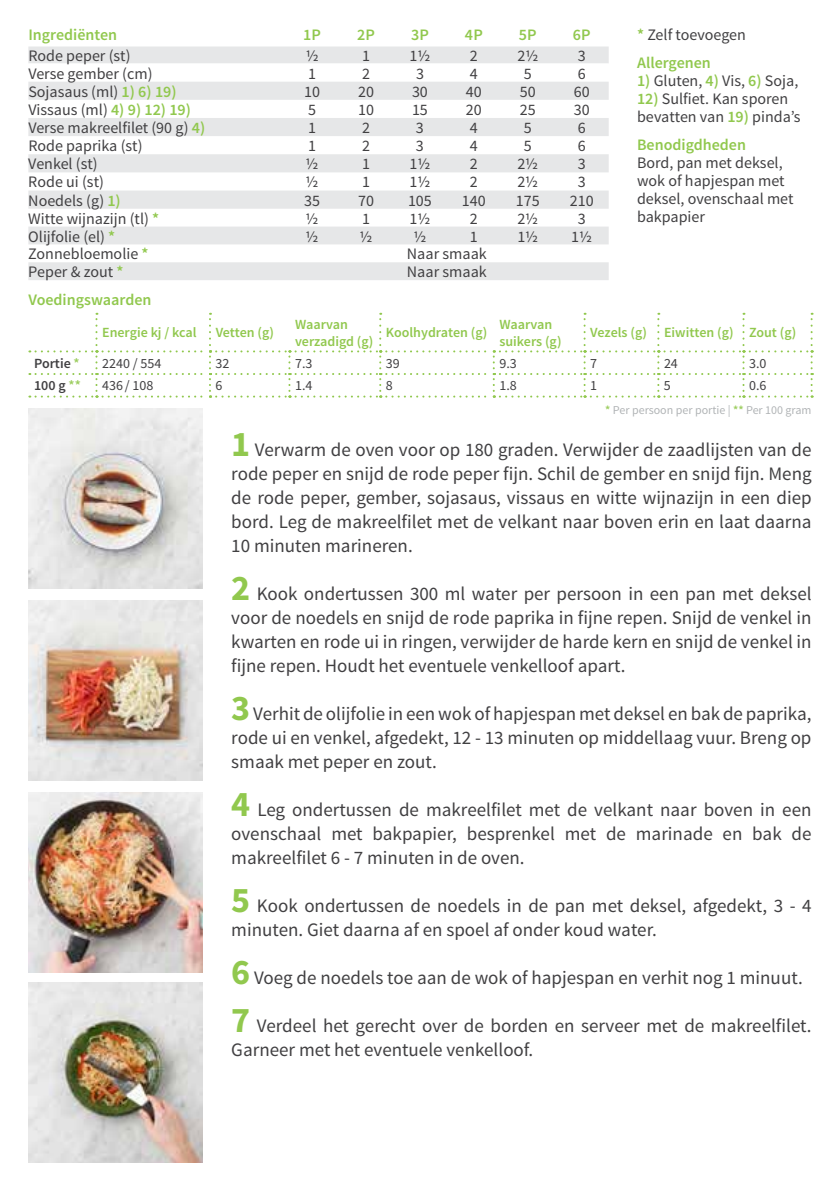
<style>
.page{position:relative;width:840px;height:1191px;background:#fff}
.page>*{position:absolute;margin:0;border:0;box-sizing:border-box;transform-origin:0 0}
.t1{font:19px/24px "Source Sans Pro";color:#414042;text-align:justify}
.t2{font:16px/18px "Source Sans Pro";color:#414042}
.t3{font:600 16px "Source Sans Pro";color:#91c84e}
.t4{font:600 14px/16.8px "Source Sans Pro";color:#91c84e}
.t5{font:14px "Source Sans Pro";color:#414042}
.t6{font:600 14px "Source Sans Pro";color:#414042}
.t7{font:12px "Source Sans Pro";color:#b1b4b6}
.s1{font-weight:600;color:#91c84e}
.s2{color:#9ccd5f}
.s3{font-weight:600;color:#9ccd5f}
.s4{font-weight:700;font-size:36px;color:#91c84e}
</style>
<div class="page">
<img style="left:28px;top:792px;width:175px;height:180px">
<img style="left:28px;top:600px;width:175px;height:180px">
<img style="left:28px;top:408px;width:175px;height:180px">
<img style="left:28px;top:982px;width:175px;height:180px">
<svg style="left:29px;top:313px;width:783px;height:84px"></svg>
<div style="left:28px;top:46px;width:580px;height:17px;background:#e6e7e8"></div>
<svg style="left:28px;top:82px;width:580px;height:198px;fill:#e6e7e8"></svg>
<p class="t3" style="left:28px;top:25px;width:90px">Ingrediënten</p>
<p class="t3" style="left:303px;top:25px;width:19px">1P</p>
<p class="t3" style="left:357px;top:25px;width:19px">2P</p>
<p class="t3" style="left:411px;top:25px;width:19px">3P</p>
<p class="t3" style="left:464px;top:25px;width:19px">4P</p>
<p class="t3" style="left:518px;top:25px;width:19px">5P</p>
<p class="t3" style="left:572px;top:25px;width:19px">6P</p>
<p class="t2" style="left:28px;top:47px;width:104px">Rode peper (st)</p>
<p class="t2" style="left:305px;top:47px;width:14px">½</p>
<p class="t2" style="left:362px;top:47px;width:9px">1</p>
<p class="t2" style="left:409px;top:47px;width:22px">1½</p>
<p class="t2" style="left:469px;top:47px;width:9px">2</p>
<p class="t2" style="left:517px;top:47px;width:22px">2½</p>
<p class="t2" style="left:577px;top:47px;width:9px">3</p>
<p class="t2" style="left:28px;top:65px;width:126px">Verse gember (cm)</p>
<p class="t2" style="left:308px;top:65px;width:9px">1</p>
<p class="t2" style="left:362px;top:65px;width:9px">2</p>
<p class="t2" style="left:416px;top:65px;width:9px">3</p>
<p class="t2" style="left:469px;top:65px;width:9px">4</p>
<p class="t2" style="left:523px;top:65px;width:9px">5</p>
<p class="t2" style="left:577px;top:65px;width:9px">6</p>
<p class="t2" style="left:28px;top:83px;width:150px">Sojasaus (ml) <span class="s1">1) 6) 19)</span></p>
<p class="t2" style="left:304px;top:83px;width:17px">10</p>
<p class="t2" style="left:358px;top:83px;width:17px">20</p>
<p class="t2" style="left:412px;top:83px;width:17px">30</p>
<p class="t2" style="left:465px;top:83px;width:17px">40</p>
<p class="t2" style="left:519px;top:83px;width:17px">50</p>
<p class="t2" style="left:573px;top:83px;width:17px">60</p>
<p class="t2" style="left:28px;top:101px;width:164px">Vissaus (ml) <span class="s1">4) 9) 12) 19)</span></p>
<p class="t2" style="left:308px;top:101px;width:9px">5</p>
<p class="t2" style="left:358px;top:101px;width:17px">10</p>
<p class="t2" style="left:412px;top:101px;width:17px">15</p>
<p class="t2" style="left:465px;top:101px;width:17px">20</p>
<p class="t2" style="left:519px;top:101px;width:17px">25</p>
<p class="t2" style="left:573px;top:101px;width:17px">30</p>
<p class="t2" style="left:28px;top:119px;width:178px">Verse makreelfilet (90 g) <span class="s1">4)</span></p>
<p class="t2" style="left:308px;top:119px;width:9px">1</p>
<p class="t2" style="left:362px;top:119px;width:9px">2</p>
<p class="t2" style="left:416px;top:119px;width:9px">3</p>
<p class="t2" style="left:469px;top:119px;width:9px">4</p>
<p class="t2" style="left:523px;top:119px;width:9px">5</p>
<p class="t2" style="left:577px;top:119px;width:9px">6</p>
<p class="t2" style="left:28px;top:137px;width:116px">Rode paprika (st)</p>
<p class="t2" style="left:308px;top:137px;width:9px">1</p>
<p class="t2" style="left:362px;top:137px;width:9px">2</p>
<p class="t2" style="left:416px;top:137px;width:9px">3</p>
<p class="t2" style="left:469px;top:137px;width:9px">4</p>
<p class="t2" style="left:523px;top:137px;width:9px">5</p>
<p class="t2" style="left:577px;top:137px;width:9px">6</p>
<p class="t2" style="left:28px;top:155px;width:71px">Venkel (st)</p>
<p class="t2" style="left:305px;top:155px;width:14px">½</p>
<p class="t2" style="left:362px;top:155px;width:9px">1</p>
<p class="t2" style="left:409px;top:155px;width:22px">1½</p>
<p class="t2" style="left:469px;top:155px;width:9px">2</p>
<p class="t2" style="left:517px;top:155px;width:22px">2½</p>
<p class="t2" style="left:577px;top:155px;width:9px">3</p>
<p class="t2" style="left:28px;top:173px;width:77px">Rode ui (st)</p>
<p class="t2" style="left:305px;top:173px;width:14px">½</p>
<p class="t2" style="left:362px;top:173px;width:9px">1</p>
<p class="t2" style="left:409px;top:173px;width:22px">1½</p>
<p class="t2" style="left:469px;top:173px;width:9px">2</p>
<p class="t2" style="left:517px;top:173px;width:22px">2½</p>
<p class="t2" style="left:577px;top:173px;width:9px">3</p>
<p class="t2" style="left:28px;top:192px;width:94px">Noedels (g) <span class="s1">1)</span></p>
<p class="t2" style="left:304px;top:192px;width:17px">35</p>
<p class="t2" style="left:358px;top:192px;width:17px">70</p>
<p class="t2" style="left:408px;top:192px;width:25px">105</p>
<p class="t2" style="left:461px;top:192px;width:25px">140</p>
<p class="t2" style="left:515px;top:192px;width:25px">175</p>
<p class="t2" style="left:569px;top:192px;width:25px">210</p>
<p class="t2" style="left:28px;top:210px;width:132px">Witte wijnazijn (tl) <span class="s1">*</span></p>
<p class="t2" style="left:305px;top:210px;width:14px">½</p>
<p class="t2" style="left:362px;top:210px;width:9px">1</p>
<p class="t2" style="left:409px;top:210px;width:22px">1½</p>
<p class="t2" style="left:469px;top:210px;width:9px">2</p>
<p class="t2" style="left:517px;top:210px;width:22px">2½</p>
<p class="t2" style="left:577px;top:210px;width:9px">3</p>
<p class="t2" style="left:28px;top:227px;width:88px">Olijfolie (el) <span class="s1">*</span></p>
<p class="t2" style="left:305px;top:227px;width:14px">½</p>
<p class="t2" style="left:359px;top:227px;width:14px">½</p>
<p class="t2" style="left:413px;top:227px;width:14px">½</p>
<p class="t2" style="left:469px;top:227px;width:9px">1</p>
<p class="t2" style="left:517px;top:227px;width:22px">1½</p>
<p class="t2" style="left:571px;top:227px;width:22px">1½</p>
<p class="t2" style="left:28px;top:245px;width:122px">Zonnebloemolie <span class="s1">*</span></p>
<p class="t2" style="left:407px;top:245px;width:81px">Naar smaak</p>
<p class="t2" style="left:28px;top:263px;width:97px">Peper &amp; zout <span class="s1">*</span></p>
<p class="t2" style="left:407px;top:263px;width:81px">Naar smaak</p>
<p class="t2" style="left:636px;top:21px;width:110px;line-height:28px"><span class="s1">*</span> Zelf toevoegen<br><span class="s1">Allergenen</span></p>
<p class="t2" style="left:636px;top:72px;width:163px"><span class="s1">1)</span> Gluten, <span class="s1">4)</span> Vis, <span class="s1">6)</span> Soja,</p>
<p class="t2" style="left:636px;top:90px;width:165px"><span class="s1">12)</span> Sulfiet. Kan sporen bevatten van <span class="s1">19)</span> pinda’s</p>
<p class="t3" style="left:636px;top:135px;width:110px">Benodigdheden</p>
<p class="t2" style="left:636px;top:154px;width:158px">Bord, pan met deksel, wok of hapjespan met deksel, ovenschaal met bakpapier</p>
<p class="t3" style="left:28px;top:289px;width:125px">Voedingswaarden</p>
<p class="t4" style="left:102px;top:325px;width:96px">Energie kj / kcal</p>
<p class="t4" style="left:215px;top:325px;width:60px">Vetten (g)</p>
<p class="t4" style="left:295px;top:316px;width:80px">Waarvan verzadigd (g)</p>
<p class="t4" style="left:386px;top:325px;width:103px">Koolhydraten (g)</p>
<p class="t4" style="left:499px;top:316px;width:64px">Waarvan suikers (g)</p>
<p class="t4" style="left:590px;top:325px;width:207px">Vezels (g) Eiwitten (g) Zout (g)</p>
<p class="t6" style="left:34px;top:354px;width:47px">Portie <span class="s2">*</span></p>
<p class="t5" style="left:102px;top:354px;width:61px">2240 / 554</p>
<p class="t5" style="left:215px;top:354px;width:15px">32</p>
<p class="t5" style="left:295px;top:354px;width:19px">7.3</p>
<p class="t5" style="left:385px;top:354px;width:15px">39</p>
<p class="t5" style="left:499px;top:354px;width:19px">9.3</p>
<p class="t5" style="left:590px;top:354px;width:8px">7</p>
<p class="t5" style="left:663px;top:354px;width:15px">24</p>
<p class="t5" style="left:748px;top:354px;width:19px">3.0</p>
<p class="t6" style="left:34px;top:377px;width:48px">100 g <span class="s2">**</span></p>
<p class="t5" style="left:102px;top:377px;width:53px">436 / 108</p>
<p class="t5" style="left:215px;top:377px;width:8px">6</p>
<p class="t5" style="left:295px;top:377px;width:19px">1.4</p>
<p class="t5" style="left:385px;top:377px;width:8px">8</p>
<p class="t5" style="left:499px;top:377px;width:19px">1.8</p>
<p class="t5" style="left:590px;top:377px;width:8px">1</p>
<p class="t5" style="left:663px;top:377px;width:8px">5</p>
<p class="t5" style="left:748px;top:377px;width:19px">0.6</p>
<p class="t7" style="left:604px;top:402px;width:208px"><span class="s3">*</span> Per persoon per portie | <span class="s3">**</span> Per 100 gram</p>
<p class="t1" style="left:231px;top:438px;width:581px"><span class="s4">1</span> Verwarm de oven voor op 180 graden. Verwijder de zaadlijsten van de rode peper en snijd de rode peper fijn. Schil de gember en snijd fijn. Meng de rode peper, gember, sojasaus, vissaus en witte wijnazijn in een diep bord. Leg de makreelfilet met de velkant naar boven erin en laat daarna 10 minuten marineren.</p>
<p class="t1" style="left:231px;top:582px;width:581px"><span class="s4">2</span> Kook ondertussen 300 ml water per persoon in een pan met deksel voor de noedels en snijd de rode paprika in fijne repen. Snijd de venkel in kwarten en rode ui in ringen, verwijder de harde kern en snijd de venkel in fijne repen. Houdt het eventuele venkelloof apart.</p>
<p class="t1" style="left:231px;top:702px;width:581px"><span class="s4">3</span> Verhit de olijfolie in een wok of hapjespan met deksel en bak de paprika, rode ui en venkel, afgedekt, 12 - 13 minuten op middellaag vuur. Breng op smaak met peper en zout.</p>
<p class="t1" style="left:231px;top:798px;width:581px"><span class="s4">4</span> Leg ondertussen de makreelfilet met de velkant naar boven in een ovenschaal met bakpapier, besprenkel met de marinade en bak de makreelfilet 6 - 7 minuten in de oven.</p>
<p class="t1" style="left:231px;top:894px;width:581px"><span class="s4">5</span> Kook ondertussen de noedels in de pan met deksel, afgedekt, 3 - 4 minuten. Giet daarna af en spoel af onder koud water.</p>
<p class="t1" style="left:231px;top:966px;width:572px"><span class="s4">6</span> Voeg de noedels toe aan de wok of hapjespan en verhit nog 1 minuut.</p>
<p class="t1" style="left:231px;top:1014px;width:581px"><span class="s4">7</span> Verdeel het gerecht over de borden en serveer met de makreelfilet.<br>Garneer met het eventuele venkelloof.</p>
</div>
